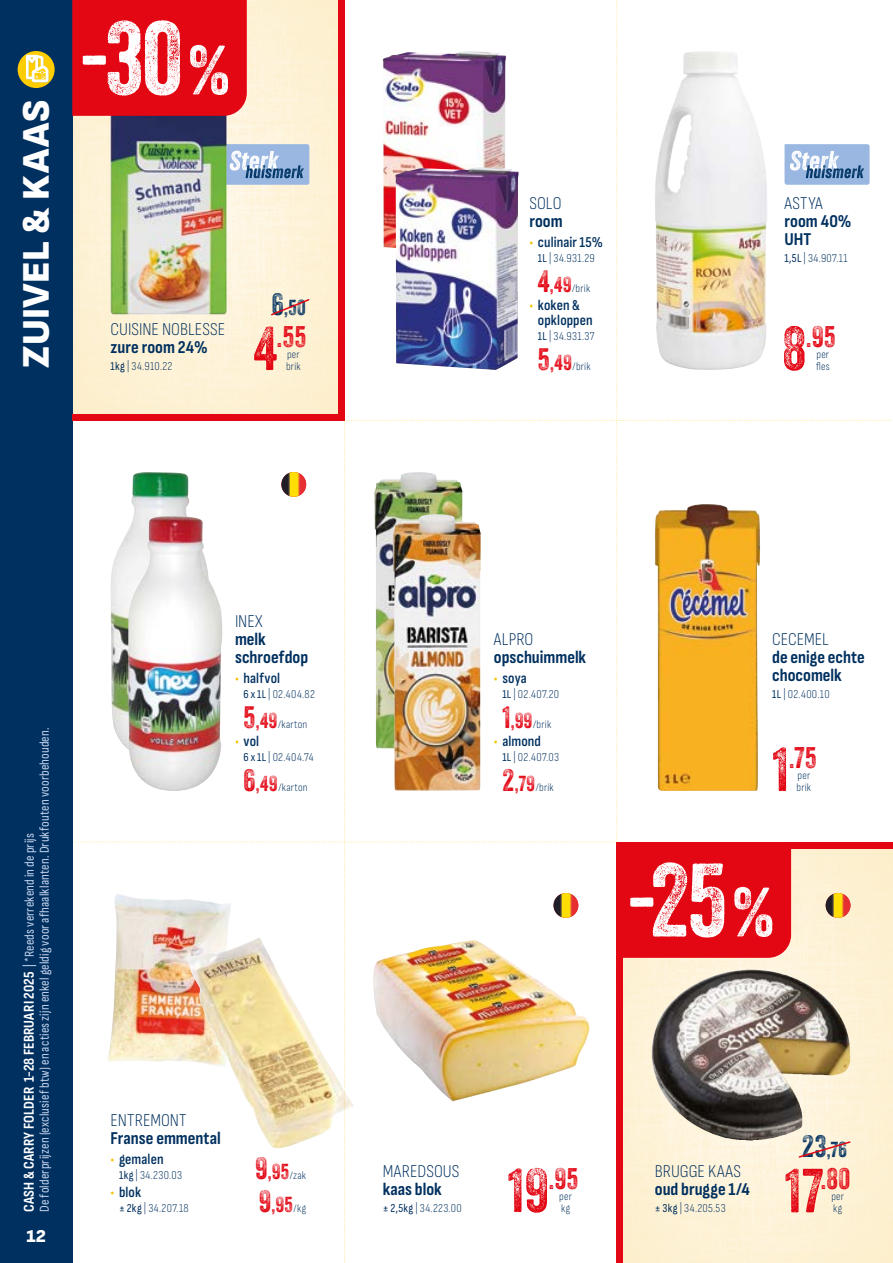
<style>
.page{position:relative;width:893px;height:1263px;background:#fff}
.page>*{position:absolute;margin:0;border:0;box-sizing:border-box;transform-origin:0 0}
.t1{font:100.5px "Veneer Two";color:#fff}
.t2{font:39px "Sofia Sans";letter-spacing:.01em;color:#fff}
.t3{font:28.8px "Veneer Three";letter-spacing:.015em;color:#e30613}
.t4{font:21px "Veneer Three";color:#00305f}
.t5{font:21px "Veneer Three";color:#e30613}
.t6{font:700 18px/18px "Sofia Sans Condensed";color:#00305f}
.t7{font:300 18px "Sofia Sans Condensed";color:#00305f}
.t8{font:18px "Sofia Sans";color:#fff}
.t9{font:600 15px/15px "Sofia Sans Condensed";letter-spacing:.005em;color:#00305f}
.t10{font:700 15px "Sofia Sans Condensed";letter-spacing:.01em;color:#fff}
.t11{font:13.5px "Sofia Sans Condensed";letter-spacing:.01em;color:#c4d3ee}
.t12{font:300 12px "Sofia Sans Condensed";letter-spacing:.03em;color:#00305f}
.t13{font:300 11.25px/12px "Sofia Sans Condensed";letter-spacing:.015em;color:#00305f}
.s1{font-size:67.5px}
.s2{font-weight:400}
.s3{font-size:30px}
.s4{font-size:60px}
.s5{color:#f3c404}
.s6{font-family:"Veneer Three";font-weight:400;font-size:30px;color:#e30613}
.s7{font-family:"Veneer Three";font-weight:400;font-size:21px;color:#e30613}
.s8{font-weight:400;font-size:13.5px;color:#c4d3ee}
.s9{font-family:"Sofia Sans Condensed";font-weight:300;font-size:11.25px;color:#00305f}
</style>
<div class="page">
<div style="left:0;top:0;width:72px;height:1263px;background:#00305f"></div>
<div style="left:18px;top:51px;width:37px;height:37px;background:#ffcd02;border-radius:50%"></div>
<svg style="left:26px;top:55px;width:23px;height:28px"></svg>
<div style="left:617px;top:842px;width:276px;height:6px;background:#e30613"></div>
<img style="left:72px;top:0;width:819px;height:1263px">
<h2 class="t2" style="left:14px;top:367px;width:269px;rotate:-90deg">ZUIVEL &amp; KAAS</h2>
<h1 class="t1" style="left:78px;top:-3px;width:161px">-30<span class="s1">%</span><sup>*</sup></h1>
<h3 class="t7" style="left:111px;top:320px;width:116px">CUISINE NOBLESSE</h3>
<h3 class="t6" style="left:111px;top:338px;width:99px">zure room 24%</h3>
<p class="t12" style="left:111px;top:360px;width:63px"><span class="s2">1kg</span> | 34.910.22</p>
<h3 class="t4" style="left:272px;top:294px;width:36px"><span class="s3">6</span>,50</h3>
<h3 class="t3" style="left:253px;top:319px;width:54px"><span class="s4">4</span>.55</h3>
<p class="t13" style="left:286px;top:348px;width:16px">per brik</p>
<h3 class="t7" style="left:529px;top:194px;width:34px">SOLO</h3>
<h3 class="t6" style="left:529px;top:212px;width:35px">room</h3>
<p class="t9" style="left:529px;top:234px;width:75px"><span class="s5">•</span> culinair 15%</p>
<p class="t12" style="left:538px;top:252px;width:58px"><span class="s2">1L</span> | 34.931.29</p>
<p class="t13" style="left:538px;top:282px;width:54px"><span class="s6">4</span><span class="s7">,49</span>/brik</p>
<p class="t9" style="left:538px;top:297px;width:56px;text-indent:-9px"><span class="s5">•</span> koken &amp; opkloppen</p>
<p class="t12" style="left:538px;top:330px;width:58px"><span class="s2">1L</span> | 34.931.37</p>
<p class="t13" style="left:538px;top:360px;width:54px"><span class="s6">5</span><span class="s7">,49</span>/brik</p>
<h3 class="t7" style="left:784px;top:194px;width:40px">ASTYA</h3>
<h3 class="t6" style="left:784px;top:212px;width:68px">room 40%<br>UHT</h3>
<p class="t12" style="left:784px;top:251px;width:65px"><span class="s2">1,5L</span> | 34.907.11</p>
<h3 class="t3" style="left:783px;top:319px;width:54px"><span class="s4">8</span>.95</h3>
<p class="t13" style="left:816px;top:348px;width:15px">per fles</p>
<p class="t11" style="left:37px;top:1212px;width:486px;rotate:-90deg">De folderprijzen (exclusief btw) en acties zijn enkel geldig voor afhaalklanten. Drukfouten voorbehouden.</p>
<h3 class="t8" style="left:26px;top:1225px;width:21px">12</h3>
<p class="t10" style="left:20px;top:1212px;width:380px;rotate:-90deg">CASH &amp; CARRY FOLDER 1-28 FEBRUARI 2025 <span class="s8">| *Reeds verrekend in de prijs</span></p>
<h3 class="t7" style="left:235px;top:612px;width:29px">INEX</h3>
<h3 class="t6" style="left:235px;top:630px;width:75px">melk schroefdop</h3>
<p class="t9" style="left:235px;top:670px;width:47px"><span class="s5">•</span> halfvol</p>
<p class="t12" style="left:244px;top:687px;width:73px"><span class="s2">6 x 1L</span> | 02.404.82</p>
<p class="t13" style="left:244px;top:718px;width:65px"><span class="s6">5</span><span class="s7">,49</span>/karton</p>
<p class="t9" style="left:235px;top:733px;width:26px"><span class="s5">•</span> vol</p>
<p class="t12" style="left:244px;top:750px;width:72px"><span class="s2">6 x 1L</span> | 02.404.74</p>
<p class="t13" style="left:244px;top:781px;width:66px"><span class="s6">6</span><span class="s7">,49</span>/karton</p>
<h3 class="t7" style="left:111px;top:1111px;width:78px">ENTREMONT</h3>
<h3 class="t6" style="left:111px;top:1129px;width:112px">Franse emmental</h3>
<p class="t9" style="left:111px;top:1151px;width:55px"><span class="s5">•</span> gemalen</p>
<p class="t12" style="left:119px;top:1168px;width:64px"><span class="s2">1kg</span> | 34.230.03</p>
<p class="t9" style="left:111px;top:1184px;width:32px"><span class="s5">•</span> blok</p>
<p class="t12" style="left:119px;top:1201px;width:71px"><span class="s2">± 2kg</span> | 34.207.18</p>
<p class="t13" style="left:255px;top:1169px;width:52px"><span class="s6">9</span><span class="s7">,95</span>/zak</p>
<h3 class="t5" style="left:259px;top:1192px;width:49px"><span class="s3">9</span>,95<span class="s9">/kg</span></h3>
<h3 class="t7" style="left:494px;top:630px;width:41px">ALPRO</h3>
<h3 class="t6" style="left:494px;top:648px;width:94px">opschuimmelk</h3>
<p class="t9" style="left:494px;top:670px;width:34px"><span class="s5">•</span> soya</p>
<p class="t12" style="left:502px;top:687px;width:58px"><span class="s2">1L</span> | 02.407.20</p>
<p class="t13" style="left:502px;top:718px;width:50px"><span class="s6">1</span><span class="s7">,99</span>/brik</p>
<p class="t9" style="left:494px;top:733px;width:49px"><span class="s5">•</span> almond</p>
<p class="t12" style="left:502px;top:750px;width:58px"><span class="s2">1L</span> | 02.407.03</p>
<p class="t13" style="left:502px;top:781px;width:53px"><span class="s6">2</span><span class="s7">,79</span>/brik</p>
<h3 class="t7" style="left:772px;top:629px;width:58px">CECEMEL</h3>
<h3 class="t6" style="left:772px;top:648px;width:94px">de enige echte chocomelk</h3>
<p class="t12" style="left:772px;top:687px;width:59px"><span class="s2">1L</span> | 02.400.10</p>
<h3 class="t3" style="left:772px;top:740px;width:46px"><span class="s4">1</span>.75</h3>
<p class="t13" style="left:796px;top:769px;width:16px">per brik</p>
<h1 class="t1" style="left:626px;top:839px;width:158px">-25<span class="s1">%</span><sup>*</sup></h1>
<h3 class="t7" style="left:383px;top:1162px;width:78px">MAREDSOUS</h3>
<h3 class="t6" style="left:383px;top:1180px;width:61px">kaas blok</h3>
<p class="t12" style="left:383px;top:1201px;width:80px"><span class="s2">± 2,5kg</span> | 34.223.00</p>
<h3 class="t3" style="left:508px;top:1161px;width:72px"><span class="s4">19</span>.95</h3>
<p class="t13" style="left:559px;top:1190px;width:14px">per kg</p>
<h3 class="t7" style="left:655px;top:1162px;width:88px">BRUGGE KAAS</h3>
<h3 class="t6" style="left:655px;top:1180px;width:96px">oud brugge 1/4</h3>
<p class="t12" style="left:655px;top:1201px;width:72px"><span class="s2">± 3kg</span> | 34.205.53</p>
<h3 class="t4" style="left:802px;top:1137px;width:46px"><span class="s3">23</span>,76</h3>
<h3 class="t3" style="left:785px;top:1161px;width:67px"><span class="s4">17</span>.80</h3>
<p class="t13" style="left:831px;top:1190px;width:14px">per kg</p>
</div>
